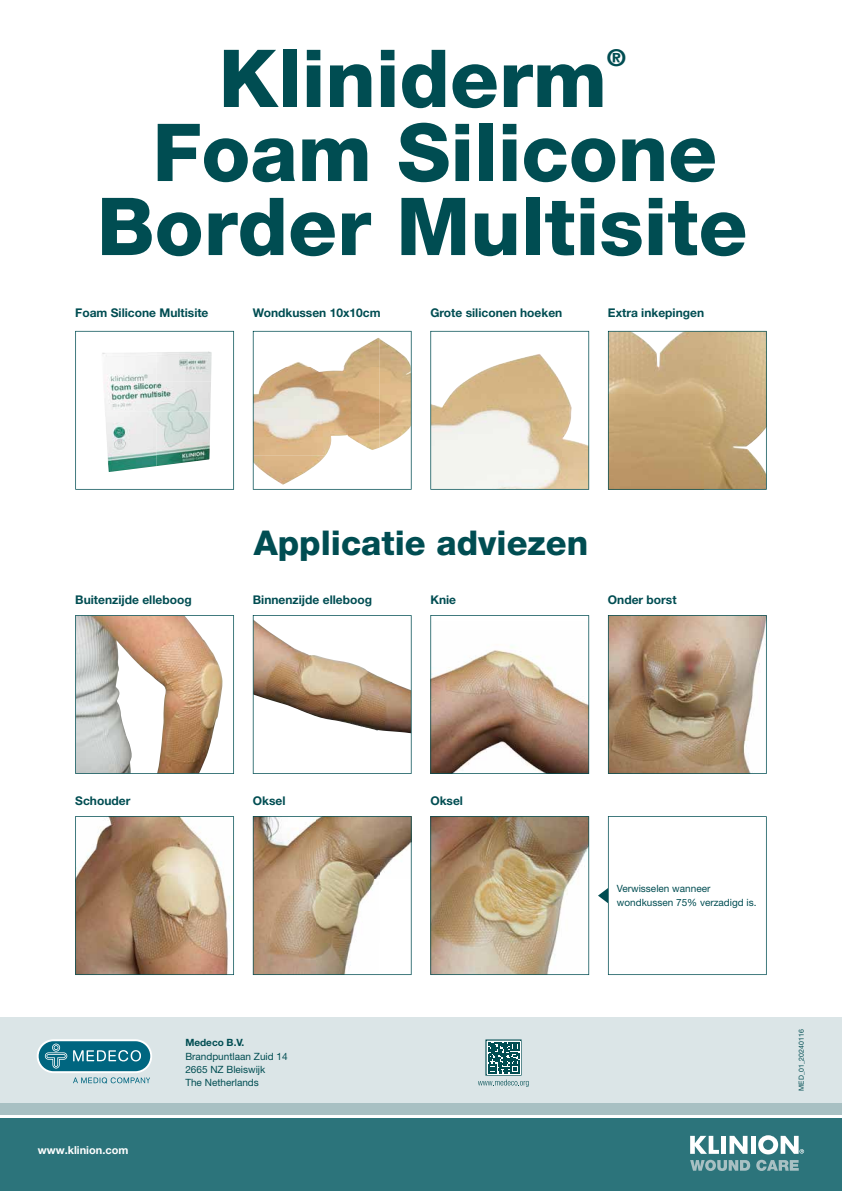
<style>
.page{position:relative;width:842px;height:1191px;background:#fff}
.page>*{position:absolute;margin:0;border:0;box-sizing:border-box;transform-origin:0 0}
.t1{font:800 80px/74px "Helvetica Neue LT Std";color:#004d52;text-align:center}
.t2{font:800 34.1px "Helvetica Neue LT Std";color:#004d52}
.t3{font:800 23.3px "Helvetica Neue LT Std";color:#004d52}
.t4{font:700 12px "Helvetica Neue LT Std";color:#004d52}
.t5{font:700 11px "Helvetica Neue LT Std";color:#fff}
.t6{font:10px/13.4px "Helvetica Neue LT Std";color:#004d52}
.t7{font:700 10px "Helvetica Neue LT Std";color:#004d52}
.t8{font:7px "Helvetica Neue LT Std";color:#004d52}
</style>
<div class="page">
<div style="left:0;top:1118px;width:842px;height:73px;background:#2c747b"></div>
<svg style="left:690px;top:1135px;width:29px;height:18px"></svg>
<div style="left:721px;top:1135px;width:5px;height:18px;background:#fff"></div>
<svg style="left:729px;top:1135px;width:18px;height:18px"></svg>
<div style="left:751px;top:1135px;width:5px;height:18px;background:#fff"></div>
<svg style="left:690px;top:1159px;width:60px;height:12px"></svg>
<svg style="left:756px;top:1135px;width:48px;height:36px"></svg>
<div style="left:0;top:1102px;width:842px;height:12px;background:#a8c0c3"></div>
<svg style="left:75px;top:331px;width:159px;height:159px"></svg>
<svg style="left:608px;top:331px;width:159px;height:159px;background:#c3a87d"></svg>
<svg style="left:430px;top:331px;width:159px;height:159px"></svg>
<svg style="left:253px;top:331px;width:159px;height:159px"></svg>
<svg style="left:75px;top:615px;width:159px;height:159px"></svg>
<svg style="left:253px;top:615px;width:159px;height:159px"></svg>
<svg style="left:430px;top:816px;width:159px;height:159px;background:#b6a286"></svg>
<svg style="left:75px;top:816px;width:159px;height:159px;background:#b49a82"></svg>
<svg style="left:253px;top:816px;width:159px;height:159px"></svg>
<svg style="left:608px;top:615px;width:159px;height:159px;background:#af987f"></svg>
<svg style="left:430px;top:615px;width:159px;height:159px"></svg>
<div style="left:0;top:1017px;width:842px;height:85px;background:#dbe5e7"></div>
<div style="left:487px;top:1040px;width:33px;height:34px;background:#fff"></div>
<svg style="left:488px;top:1042px;width:31px;height:31px"></svg>
<svg style="left:478px;top:1079px;width:51px;height:8px"></svg>
<svg style="left:37px;top:1039px;width:115px;height:44px"></svg>
<svg style="left:598px;top:816px;width:169px;height:159px"></svg>
<h1 class="t1" style="left:219px;top:41px;width:390px">Kliniderm</h1>
<h3 class="t3" style="left:607px;top:43px;width:20px">®</h3>
<h1 class="t1" style="left:97px;top:115px;width:652px">Foam Silicone<br>Border Multisite</h1>
<p class="t4" style="left:75px;top:305px;width:135px">Foam Silicone Multisite</p>
<p class="t4" style="left:253px;top:305px;width:129px">Wondkussen 10x10cm</p>
<p class="t4" style="left:430px;top:305px;width:133px">Grote siliconen hoeken</p>
<p class="t4" style="left:608px;top:305px;width:98px">Extra inkepingen</p>
<h2 class="t2" style="left:254px;top:522px;width:336px">Applicatie adviezen</h2>
<p class="t4" style="left:75px;top:592px;width:118px">Buitenzijde elleboog</p>
<p class="t4" style="left:253px;top:592px;width:121px">Binnenzijde elleboog</p>
<p class="t4" style="left:430px;top:592px;width:27px">Knie</p>
<p class="t4" style="left:608px;top:592px;width:70px">Onder borst</p>
<p class="t4" style="left:75px;top:793px;width:57px">Schouder</p>
<p class="t4" style="left:253px;top:793px;width:34px">Oksel</p>
<p class="t4" style="left:430px;top:793px;width:34px">Oksel</p>
<p class="t5" style="left:38px;top:1142px;width:92px">www.klinion.com</p>
<p class="t7" style="left:185px;top:1036px;width:60px">Medeco B.V.</p>
<p class="t6" style="left:185px;top:1049px;width:104px">Brandpuntlaan Zuid 14<br>2665 NZ Bleiswijk<br>The Netherlands</p>
<p class="t6" style="left:617px;top:881px;width:141px;line-height:14px">Verwisselen wanneer wondkussen 75% verzadigd is.</p>
<p class="t8" style="left:797px;top:1090px;width:63px;rotate:-90deg">MED_01_20240116</p>
</div>
